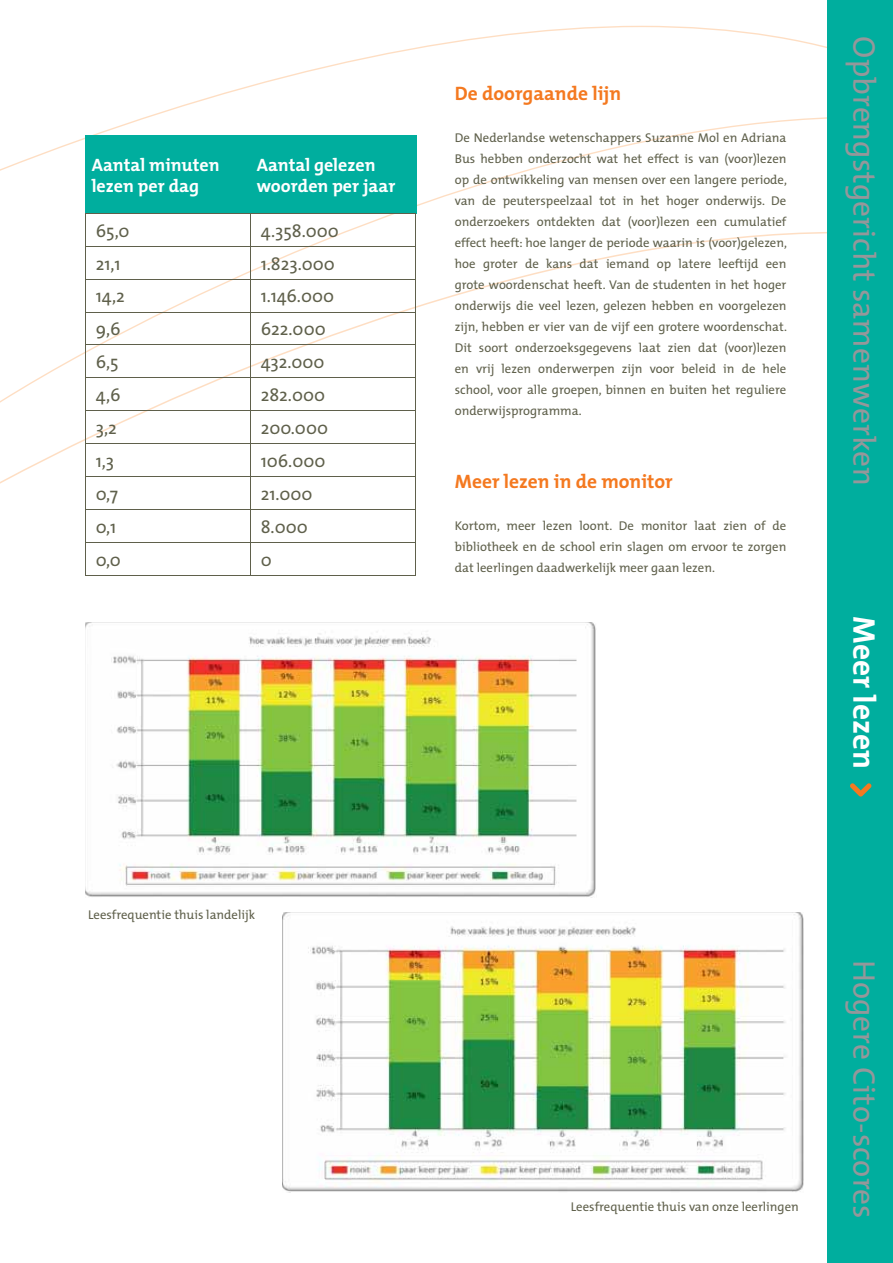
<style>
.page{position:relative;width:893px;height:1263px;background:#fff}
.page>*{position:absolute;margin:0;border:0;box-sizing:border-box;transform-origin:0 0}
.t1{font:31.5px "The Mix";color:#95979a}
.t2{font:700 31.5px "The Mix";color:#fff}
.t3{font:700 19.5px "The Mix";color:#f47920}
.t4{font:18px "The Mix";color:#5f604b}
.t5{font:700 18px/21.6px "The Mix";color:#fff}
.t6{font:12.75px/21px "The Mix";color:#5f604b;text-align:justify}
</style>
<div class="page">
<svg style="left:0;top:403px;width:416px;height:81px"></svg>
<svg style="left:0;top:171px;width:827px;height:232px"></svg>
<svg style="left:0;top:26px;width:827px;height:145px"></svg>
<div style="left:87px;top:137px;width:328px;height:76px;background:#00ae9e"></div>
<hr style="left:85px;top:135px;width:166px;height:2px;background:#00ae9e">
<hr style="left:85px;top:137px;width:2px;height:76px;background:#00ae9e">
<hr style="left:251px;top:135px;width:166px;height:2px;background:#00ae9e">
<hr style="left:250px;top:137px;width:2px;height:76px;background:#00ae9e">
<hr style="left:415px;top:137px;width:2px;height:76px;background:#00ae9e">
<hr style="left:86px;top:213px;width:165px;height:1px;background:#5f604b">
<hr style="left:86px;top:214px;width:1px;height:32px;background:#5f604b">
<hr style="left:251px;top:213px;width:165px;height:1px;background:#5f604b">
<hr style="left:251px;top:214px;width:1px;height:32px;background:#5f604b">
<hr style="left:416px;top:214px;width:1px;height:32px;background:#5f604b">
<hr style="left:86px;top:246px;width:165px;height:1px;background:#5f604b">
<hr style="left:86px;top:246px;width:1px;height:33px;background:#5f604b">
<hr style="left:251px;top:246px;width:165px;height:1px;background:#5f604b">
<hr style="left:251px;top:246px;width:1px;height:33px;background:#5f604b">
<hr style="left:416px;top:246px;width:1px;height:33px;background:#5f604b">
<hr style="left:86px;top:279px;width:165px;height:1px;background:#5f604b">
<hr style="left:86px;top:279px;width:1px;height:33px;background:#5f604b">
<hr style="left:251px;top:279px;width:165px;height:1px;background:#5f604b">
<hr style="left:251px;top:279px;width:1px;height:33px;background:#5f604b">
<hr style="left:416px;top:279px;width:1px;height:33px;background:#5f604b">
<hr style="left:86px;top:312px;width:165px;height:1px;background:#5f604b">
<hr style="left:86px;top:312px;width:1px;height:33px;background:#5f604b">
<hr style="left:251px;top:312px;width:165px;height:1px;background:#5f604b">
<hr style="left:251px;top:312px;width:1px;height:33px;background:#5f604b">
<hr style="left:416px;top:312px;width:1px;height:33px;background:#5f604b">
<hr style="left:86px;top:345px;width:165px;height:1px;background:#5f604b">
<hr style="left:86px;top:345px;width:1px;height:33px;background:#5f604b">
<hr style="left:251px;top:345px;width:165px;height:1px;background:#5f604b">
<hr style="left:251px;top:345px;width:1px;height:33px;background:#5f604b">
<hr style="left:416px;top:345px;width:1px;height:33px;background:#5f604b">
<hr style="left:86px;top:378px;width:165px;height:1px;background:#5f604b">
<hr style="left:86px;top:378px;width:1px;height:33px;background:#5f604b">
<hr style="left:251px;top:378px;width:165px;height:1px;background:#5f604b">
<hr style="left:251px;top:378px;width:1px;height:33px;background:#5f604b">
<hr style="left:416px;top:378px;width:1px;height:33px;background:#5f604b">
<hr style="left:86px;top:411px;width:165px;height:1px;background:#5f604b">
<hr style="left:86px;top:411px;width:1px;height:32px;background:#5f604b">
<hr style="left:251px;top:411px;width:165px;height:1px;background:#5f604b">
<hr style="left:251px;top:411px;width:1px;height:32px;background:#5f604b">
<hr style="left:416px;top:411px;width:1px;height:32px;background:#5f604b">
<hr style="left:86px;top:443px;width:165px;height:1px;background:#5f604b">
<hr style="left:86px;top:444px;width:1px;height:32px;background:#5f604b">
<hr style="left:251px;top:443px;width:165px;height:1px;background:#5f604b">
<hr style="left:251px;top:444px;width:1px;height:32px;background:#5f604b">
<hr style="left:416px;top:444px;width:1px;height:32px;background:#5f604b">
<hr style="left:86px;top:476px;width:165px;height:1px;background:#5f604b">
<hr style="left:86px;top:477px;width:1px;height:32px;background:#5f604b">
<hr style="left:251px;top:476px;width:165px;height:1px;background:#5f604b">
<hr style="left:251px;top:477px;width:1px;height:32px;background:#5f604b">
<hr style="left:416px;top:477px;width:1px;height:32px;background:#5f604b">
<hr style="left:86px;top:509px;width:165px;height:1px;background:#5f604b">
<hr style="left:86px;top:510px;width:1px;height:32px;background:#5f604b">
<hr style="left:251px;top:509px;width:165px;height:1px;background:#5f604b">
<hr style="left:251px;top:510px;width:1px;height:32px;background:#5f604b">
<hr style="left:416px;top:510px;width:1px;height:32px;background:#5f604b">
<hr style="left:86px;top:542px;width:165px;height:1px;background:#5f604b">
<hr style="left:86px;top:543px;width:1px;height:32px;background:#5f604b">
<hr style="left:251px;top:542px;width:165px;height:1px;background:#5f604b">
<hr style="left:251px;top:543px;width:1px;height:32px;background:#5f604b">
<hr style="left:416px;top:543px;width:1px;height:32px;background:#5f604b">
<hr style="left:86px;top:575px;width:330px;height:1px;background:#5f604b">
<div style="left:827px;top:0;width:66px;height:1263px;background:#00ae9e"></div>
<svg style="left:850px;top:783px;width:21px;height:14px"></svg>
<img style="left:85px;top:622px;width:511px;height:276px">
<img style="left:282px;top:912px;width:521px;height:281px">
<h3 class="t5" style="left:92px;top:156px;width:129px">Aantal minuten lezen per dag</h3>
<h3 class="t5" style="left:257px;top:156px;width:140px">Aantal gelezen woorden per jaar</h3>
<h3 class="t4" style="left:96px;top:224px;width:35px">65,0</h3>
<h3 class="t4" style="left:261px;top:224px;width:80px">4.358.000</h3>
<h3 class="t4" style="left:96px;top:257px;width:26px">21,1</h3>
<h3 class="t4" style="left:261px;top:257px;width:76px">1.823.000</h3>
<h3 class="t4" style="left:96px;top:289px;width:31px">14,2</h3>
<h3 class="t4" style="left:261px;top:289px;width:75px">1.146.000</h3>
<h3 class="t4" style="left:96px;top:322px;width:27px">9,6</h3>
<h3 class="t4" style="left:261px;top:322px;width:67px">622.000</h3>
<h3 class="t4" style="left:96px;top:355px;width:24px">6,5</h3>
<h3 class="t4" style="left:261px;top:355px;width:65px">432.000</h3>
<h3 class="t4" style="left:96px;top:388px;width:26px">4,6</h3>
<h3 class="t4" style="left:261px;top:388px;width:66px">282.000</h3>
<h3 class="t4" style="left:96px;top:421px;width:23px">3,2</h3>
<h3 class="t4" style="left:261px;top:421px;width:69px">200.000</h3>
<h3 class="t4" style="left:96px;top:454px;width:20px">1,3</h3>
<h3 class="t4" style="left:261px;top:454px;width:66px">106.000</h3>
<h3 class="t4" style="left:96px;top:487px;width:24px">0,7</h3>
<h3 class="t4" style="left:261px;top:487px;width:53px">21.000</h3>
<h3 class="t4" style="left:96px;top:520px;width:22px">0,1</h3>
<h3 class="t4" style="left:261px;top:520px;width:49px">8.000</h3>
<h3 class="t4" style="left:96px;top:553px;width:27px">0,0</h3>
<h3 class="t4" style="left:261px;top:553px;width:13px">0</h3>
<p class="t6" style="left:88px;top:905px;width:168px">Leesfrequentie thuis landelijk</p>
<h2 class="t3" style="left:455px;top:86px;width:168px">De doorgaande lijn</h2>
<p class="t6" style="left:455px;top:128px;width:334px">De Nederlandse wetenschappers Suzanne Mol en Adriana Bus hebben onderzocht wat het effect is van (voor)lezen op de ontwikkeling van mensen over een langere periode, van de peuterspeelzaal tot in het hoger onderwijs. De onderzoekers ontdekten dat (voor)lezen een cumulatief effect heeft: hoe langer de periode waarin is (voor)gelezen, hoe groter de kans dat iemand op latere leeftijd een grote woordenschat heeft. Van de studenten in het hoger onderwijs die veel lezen, gelezen hebben en voorgelezen zijn, hebben er vier van de vijf een grotere woordenschat.<br>Dit soort onderzoeksgegevens laat zien dat (voor)lezen en vrij lezen onderwerpen zijn voor beleid in de hele school, voor alle groepen, binnen en buiten het reguliere onderwijsprogramma.</p>
<h2 class="t3" style="left:455px;top:474px;width:219px">Meer lezen in de monitor</h2>
<p class="t6" style="left:455px;top:517px;width:333px">Kortom, meer lezen loont. De monitor laat zien of de bibliotheek en de school erin slagen om ervoor te zorgen dat leerlingen daadwerkelijk meer gaan lezen.</p>
<h1 class="t1" style="left:876px;top:36px;width:451px;rotate:90deg">Opbrengstgericht samenwerken</h1>
<h1 class="t2" style="left:876px;top:616px;width:154px;rotate:90deg">Meer lezen</h1>
<p class="t6" style="left:571px;top:1198px;width:229px">Leesfrequentie thuis van onze leerlingen</p>
<h1 class="t1" style="left:876px;top:960px;width:260px;rotate:90deg">Hogere Cito-scores</h1>
</div>
